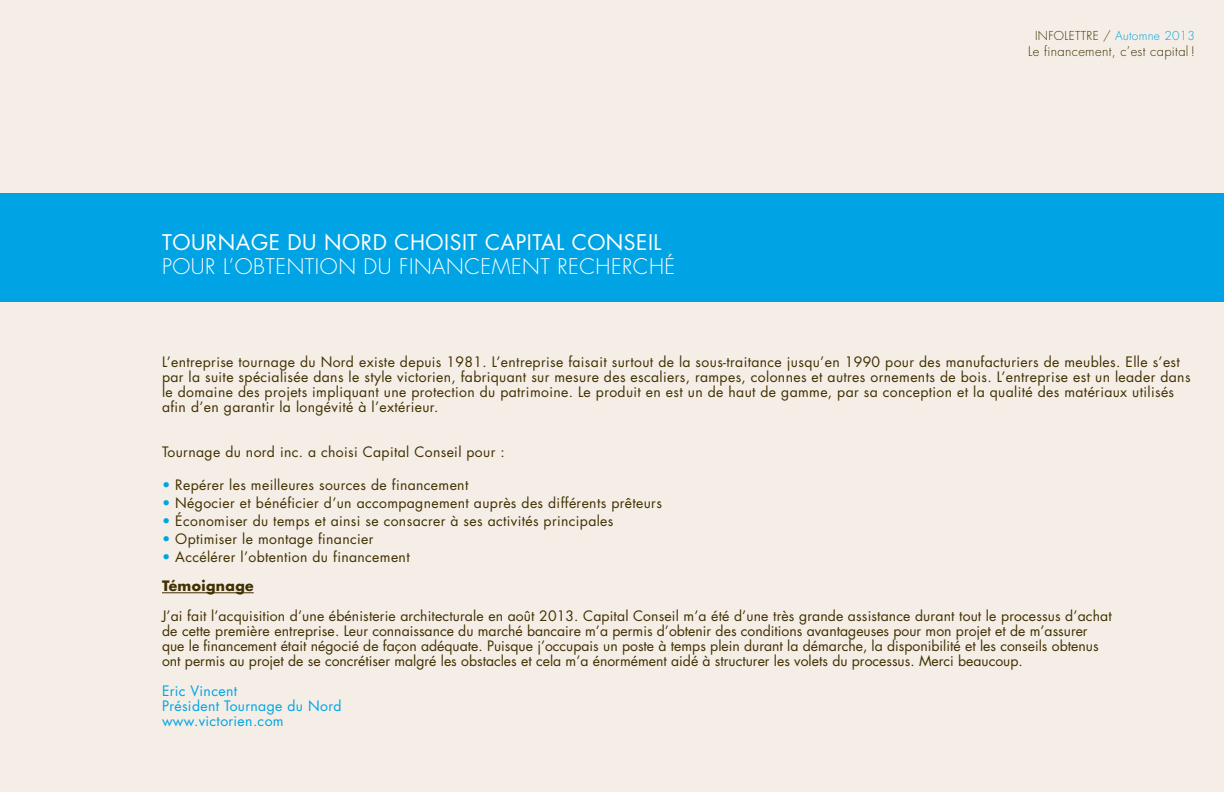
<style>
.page{position:relative;width:1224px;height:792px;background:#f4eee7}
.page>*{position:absolute;margin:0;border:0;box-sizing:border-box;transform-origin:0 0}
.t1{font:300 21px "Futura Std";letter-spacing:.025em;color:#fff}
.t2{font:21px "Futura Std";letter-spacing:.025em;color:#fff}
.t3{font:14px/15px "Futura Std";letter-spacing:.025em;color:#413000}
.t4{font:14px/15px "Futura Std";color:#413000}
.t5{font:14px/15px "Futura Std";letter-spacing:.025em;color:#00a4e4}
.t6{font:300 13px "Futura Std";letter-spacing:.025em;color:#413000}
.t7{font:300 12px "Futura Std";letter-spacing:.025em;color:#413000}
.s1{color:#00a4e4}
.s2{font-weight:700}
</style>
<div class="page">
<div style="left:0;top:193px;width:1224px;height:109px;background:#00a4e4"></div>
<hr style="left:162px;top:592px;width:92px;height:1px;background:#413000">
<h1 class="t2" style="left:162px;top:229px;width:501px">TOURNAGE DU NORD CHOISIT CAPITAL CONSEIL</h1>
<h1 class="t1" style="left:162px;top:254px;width:515px">POUR L’OBTENTION DU FINANCEMENT RECHERCHÉ</h1>
<p class="t7" style="left:1035px;top:28px;width:161px">INFOLETTRE / <span class="s1">Automne 2013</span></p>
<p class="t6" style="left:1028px;top:43px;width:168px">Le financement, c’est capital !</p>
<p class="t3" style="left:162px;top:355px;width:1030px">L’entreprise tournage du Nord existe depuis 1981. L’entreprise faisait surtout de la sous-traitance jusqu’en 1990 pour des manufacturiers de meubles. Elle s’est par la suite spécialisée dans le style victorien, fabriquant sur mesure des escaliers, rampes, colonnes et autres ornements de bois. L’entreprise est un leader dans le domaine des projets impliquant une protection du patrimoine. Le produit en est un de haut de gamme, par sa conception et la qualité des matériaux utilisés afin d’en garantir la longévité à l’extérieur.</p>
<p class="t3" style="left:162px;top:445px;width:344px">Tournage du nord inc. a choisi Capital Conseil pour :</p>
<p class="t3" style="left:162px;top:478px;width:308px"><span class="s1">•</span> Repérer les meilleures sources de financement</p>
<p class="t3" style="left:162px;top:496px;width:501px"><span class="s1">•</span> Négocier et bénéficier d’un accompagnement auprès des différents prêteurs</p>
<p class="t3" style="left:162px;top:514px;width:453px"><span class="s1">•</span> Économiser du temps et ainsi se consacrer à ses activités principales</p>
<p class="t3" style="left:162px;top:532px;width:213px"><span class="s1">•</span> Optimiser le montage financier</p>
<p class="t3" style="left:162px;top:543px;width:249px;line-height:29px"><span class="s1">•</span> Accélérer l’obtention du financement<br><span class="s2">Témoignage</span></p>
<p class="t4" style="left:162px;top:609px;width:951px">J’ai fait l’acquisition d’une ébénisterie architecturale en août 2013. Capital Conseil m’a été d’une très grande assistance durant tout le processus d’achat de cette première entreprise. Leur connaissance du marché bancaire m’a permis d’obtenir des conditions avantageuses pour mon projet et de m’assurer que le financement était négocié de façon adéquate. Puisque j’occupais un poste à temps plein durant la démarche, la disponibilité et les conseils obtenus ont permis au projet de se concrétiser malgré les obstacles et cela m’a énormément aidé à structurer les volets du processus. Merci beaucoup.</p>
<p class="t5" style="left:162px;top:684px;width:181px">Eric Vincent<br>Président Tournage du Nord www.victorien.com</p>
</div>
